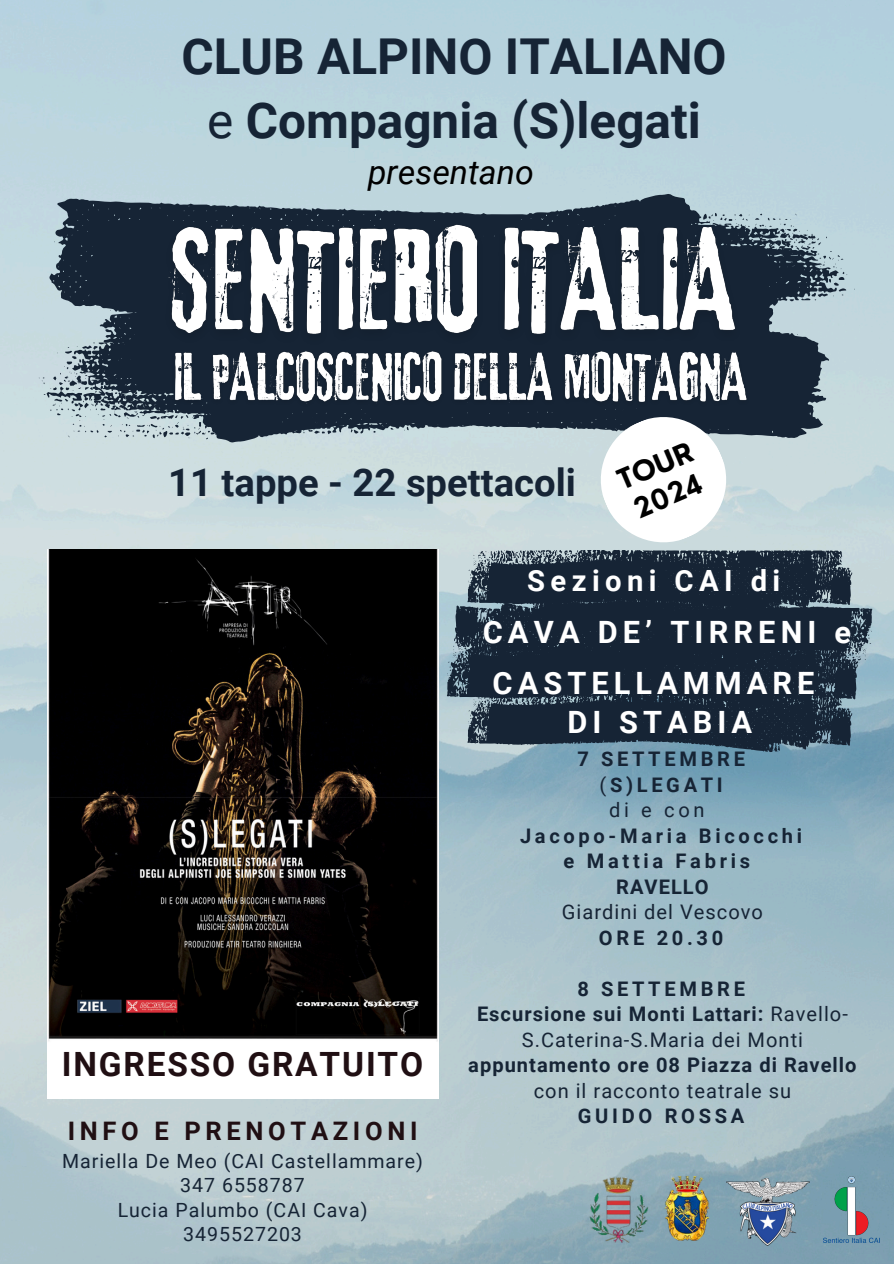
<style>
.page{position:relative;width:894px;height:1264px;background:#fff}
.page>*{position:absolute;margin:0;border:0;box-sizing:border-box;transform-origin:0 0}
.t1{font:700 49.5px/64.2px "Roboto";color:#162435;text-align:center}
.t2{font:700 38.25px "Roboto";color:#162435}
.t3{font:italic 33.75px "Roboto";color:#000}
.t4{font:700 33.45px "Roboto";letter-spacing:.055em;color:#200f13}
.t5{font:700 30.75px/39.3px "Roboto";letter-spacing:.165em;color:#fff;text-align:center}
.t6{font:700 29.25px "Roboto";letter-spacing:.185em;color:#fff}
.t7{font:700 27.15px/32.5px "Nourd";color:#000}
.t8{font:700 25.5px "Roboto";letter-spacing:.185em;color:#200f13}
.t9{font:700 20.1px/25.5px "Roboto";letter-spacing:.05em;color:#162435;text-align:center}
.t10{font:700 20.1px/25.5px "Roboto";letter-spacing:.185em;color:#162435;text-align:center}
.t11{font:20.1px "Roboto";letter-spacing:.05em;color:#162435}
.t12{font:19.5px "Roboto";letter-spacing:.05em;color:#162435}
.s1{font-weight:400}
</style>
<div class="page">
<img style="left:0;top:0;width:893px;height:1263px">
<img style="left:47px;top:549px;width:391px;height:549px">
<svg style="left:39px;top:194px;width:815px;height:245px;background:#758792"></svg>
<img style="left:823px;top:1176px;width:55px;height:66px">
<img style="left:725px;top:1178px;width:84px;height:67px">
<svg style="left:446px;top:408px;width:426px;height:344px;background:#6a7984"></svg>
<img style="left:153px;top:206px;width:596px;height:201px">
<img style="left:168px;top:344px;width:585px;height:92px">
<img style="left:663px;top:1176px;width:49px;height:66px">
<img style="left:587px;top:1176px;width:64px;height:66px">
<p class="t1" style="left:181px;top:25px;width:546px">CLUB ALPINO ITALIANO <span class="s1">e</span> Compagnia (S)legati</p>
<p class="t3" style="left:368px;top:152px;width:167px">presentano</p>
<p class="t2" style="left:168px;top:461px;width:409px">11 tappe - 22 spettacoli</p>
<p class="t7" style="left:612px;top:466px;width:81px;rotate:-23deg">TOUR<br>2024</p>
<p class="t6" style="left:527px;top:563px;width:254px">Sezioni CAI di</p>
<p class="t5" style="left:482px;top:612px;width:370px">CAVA DE’ TIRRENI e</p>
<h5 class="t4" style="left:62px;top:1044px;width:363px">INGRESSO GRATUITO</h5>
<p class="t8" style="left:68px;top:1116px;width:351px">INFO E PRENOTAZIONI</p>
<h5 class="t12" style="left:62px;top:1149px;width:362px">Mariella De Meo (CAI Castellammare)</h5>
<p class="t12" style="left:180px;top:1173px;width:126px">347 6558787</p>
<p class="t12" style="left:118px;top:1198px;width:251px">Lucia Palumbo (CAI Cava)</p>
<p class="t12" style="left:183px;top:1222px;width:120px">3495527203</p>
<h4 class="t5" style="left:492px;top:664px;width:323px">CASTELLAMMARE<br>DI STABIA</h4>
<p class="t10" style="left:577px;top:746px;width:169px">7 SETTEMBRE <span class="s1">(</span>S)LEGATI<br><span class="s1">di e con</span></p>
<p class="t10" style="left:520px;top:823px;width:283px">Jacopo-Maria Bicocchi e Mattia Fabris<br>RAVELLO</p>
<p class="t11" style="left:561px;top:900px;width:203px">Giardini del Vescovo</p>
<p class="t10" style="left:598px;top:924px;width:126px">ORE 20.30</p>
<p class="t9" style="left:477px;top:975px;width:372px">8 SETTEMBRE<br>Escursione sui Monti Lattari: <span class="s1">Ravello-<br>S.Caterina-S.Maria dei Monti</span></p>
<p class="t9" style="left:468px;top:1052px;width:390px">appuntamento ore 08 Piazza di Ravello</p>
<p class="t11" style="left:533px;top:1078px;width:259px">con il racconto teatrale su</p>
<p class="t10" style="left:577px;top:1103px;width:168px">GUIDO ROSSA</p>
</div>
